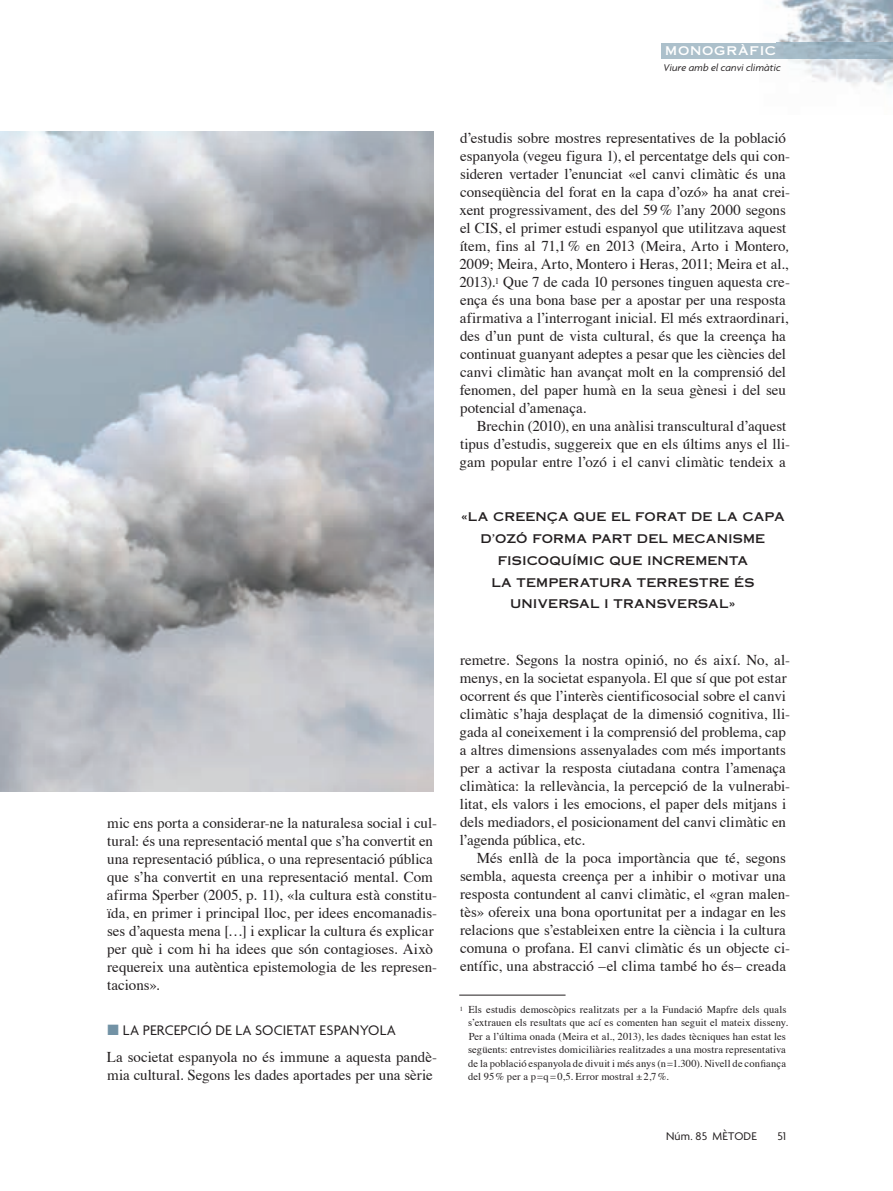
<style>
.page{position:relative;width:893px;height:1191px;background:#fff}
.page>*{position:absolute;margin:0;border:0;box-sizing:border-box;transform-origin:0 0}
.t1{font:15px/18px "Times";color:#231f20}
.t2{font:15px "Agenda";letter-spacing:.005em;color:#231f20}
.t3{font:12px/21.8px "Copperplate Thirty One AB";letter-spacing:.01em;color:#231f20;text-align:center}
.t4{font:12px "Agenda";letter-spacing:.025em;color:#231f20}
.t5{font:12px "Copperplate Thirty One AB";letter-spacing:.06em;color:#fff}
.t6{font:10.5px/13.5px "Times";letter-spacing:.01em;color:#231f20}
.t7{font:italic 10.5px "Agenda";letter-spacing:.01em;color:#231f20}
.s1{color:#7292a5}
.s2{font-size:14.85px}
.s3{font-style:italic;font-size:14.85px}
</style>
<div class="page">
<img style="left:760px;top:0;width:133px;height:88px">
<svg style="left:661px;top:43px;width:232px;height:15px;background:#a5bac6"></svg>
<hr style="left:459px;top:994px;width:107px;height:1px;background:#231f20">
<img style="left:0;top:132px;width:434px;height:659px">
<p class="t5" style="left:665px;top:44px;width:113px">MONOGRÀFIC</p>
<p class="t7" style="left:664px;top:63px;width:119px">Viure amb el canvi climàtic</p>
<p class="t1" style="left:107px;top:815px;width:332px">mic ens porta a considerar-ne la naturalesa social i cul&shy;tural: és una representació mental que s’ha convertit en una representació pública, o una representació pública que s’ha convertit en una representació mental. Com afirma Sperber (2005, p. 11), «la cultura està constitu&shy;ïda, en primer i principal lloc, per idees encomanadis&shy;ses d’aquesta mena […] i explicar la cultura és explicar per què i com hi ha idees que són contagioses. Això requereix una autèntica epistemologia de les represen&shy;tacions».</p>
<p class="t2" style="left:107px;top:1024px;width:290px"><span class="s1">■</span> LA PERCEPCIÓ DE LA SOCIETAT ESPANYOLA</p>
<p class="t1" style="left:107px;top:1049px;width:332px">La societat espanyola no és immune a aquesta pandè&shy;mia cultural. Segons les dades aportades per una sèrie</p>
<p class="t1" style="left:459px;top:130px;width:332px">d’estudis sobre mostres representatives de la població espanyola (vegeu figura 1), el percentatge dels qui con&shy;sideren vertader l’enunciat «el canvi climàtic és una conseqüència del forat en la capa d’ozó» ha anat crei&shy;xent progressivament, des del 59 % l’any 2000 segons el CIS, el primer estudi espanyol que utilitzava aquest ítem, fins al 71,1 % en 2013 <span class="s2">(Meira, Arto i Montero</span><span class="s3">, </span><span class="s2">2009;</span> Meira, Arto, Montero i Heras, <span class="s2">2011; Meira et al., 2013)</span>.<sup>1</sup> Que 7 de cada 10 persones tinguen aquesta cre&shy;ença és una bona base per a apostar per una resposta afirmativa a l’interrogant inicial. El més extraordinari, des d’un punt de vista cultural, és que la creença ha continuat guanyant adeptes a pesar que les ciències del canvi climàtic han avançat molt en la comprensió del fenomen, del paper humà en la seua gènesi i del seu potencial d’amenaça.</p>
<p class="t1" style="left:460px;top:418px;width:332px;text-indent:17px">Brechin (2010), en una anàlisi transcultural d’aquest tipus d’estudis, suggereix que en els últims anys el lli&shy;gam popular entre l’ozó i el canvi climàtic tendeix a</p>
<p class="t3" style="left:461px;top:506px;width:325px">«LA CREENÇA QUE EL FORAT DE LA CAPA<br>D’OZÓ FORMA PART DEL MECANISME<br>FISICOQUÍMIC QUE INCREMENTA<br>LA TEMPERATURA TERRESTRE ÉS<br>UNIVERSAL I TRANSVERSAL»</p>
<p class="t1" style="left:460px;top:652px;width:332px">remetre. Segons la nostra opinió, no és així. No, al&shy;menys, en la societat espanyola. El que sí que pot estar ocorrent és que l’interès cientificosocial sobre el canvi climàtic s’haja desplaçat de la dimensió cognitiva, lli&shy;gada al coneixement i la comprensió del problema, cap a altres dimensions assenyalades com més importants per a activar la resposta ciutadana contra l’amenaça climàtica: la rellevància, la percepció de la vulnerabi&shy;litat, els valors i les emocions, el paper dels mitjans i dels mediadors, el posicionament del canvi climàtic en l’agenda pública, etc.</p>
<p class="t1" style="left:460px;top:850px;width:332px;text-indent:17px">Més enllà de la poca importància que té, segons sembla, aquesta creença per a inhibir o motivar una resposta contundent al canvi climàtic, el «gran malen&shy;tès» ofereix una bona oportunitat per a indagar en les relacions que s’estableixen entre la ciència i la cultura comuna o profana. El canvi climàtic és un objecte ci&shy;entífic, una abstracció –el clima també ho és– creada</p>
<p class="t6" style="left:468px;top:1003px;width:321px;text-indent:-8px"><sup>1</sup> Els estudis demoscòpics realitzats per a la Fundació Mapfre dels quals s’extrauen els resultats que ací es comenten han seguit el mateix disseny.<br>Per a l’última onada (Meira et al., 2013), les dades tècniques han estat les següents: entrevistes domiciliàries realitzades a una mostra representativa de la població espanyola de divuit i més anys (n =1.300). Nivell de confiança del 95 % per a p =q = 0,5. Error mostral ± 2,7 %.</p>
<p class="t4" style="left:666px;top:1131px;width:92px">Núm. 85 MÈTODE</p>
<p class="t4" style="left:777px;top:1131px;width:10px">51</p>
</div>
